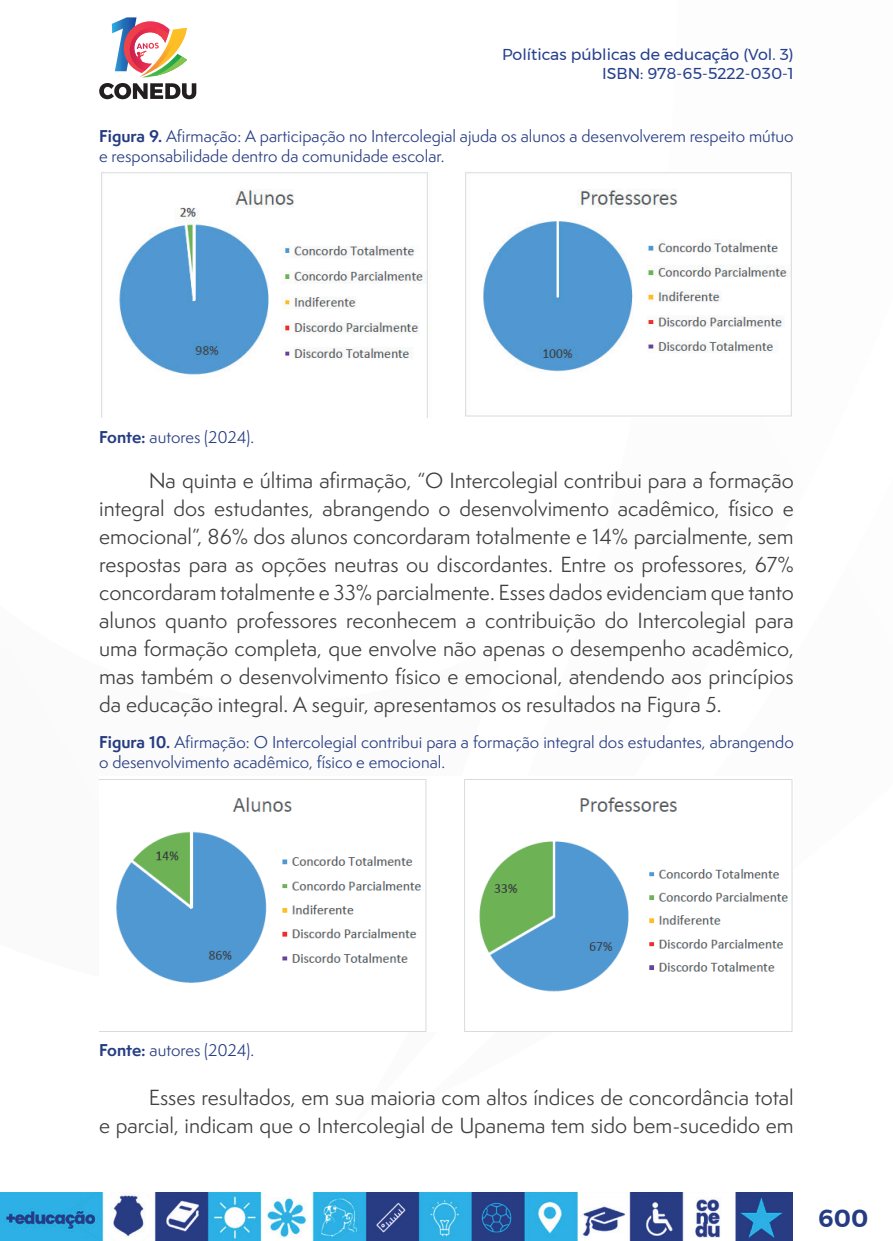
<style>
.page{position:relative;width:893px;height:1241px;background:#fff}
.page>*{position:absolute;margin:0;border:0;box-sizing:border-box;transform-origin:0 0}
.t1{font:600 24.5px "Montserrat";color:#263c82}
._7_CORPO{font:20.12px/28px "Semplicita Pro";color:#3e3e3f;text-align:justify}
._9_LEGENDAS{font:15.75px/20.1px "Semplicita Pro";color:#263c82}
.t2{font:15.75px/18.9px "Montserrat";color:#253f8e;text-align:right}
._13_FONTES{font:15.75px "Semplicita Pro";color:#263c82}
.s1{font-weight:700}
</style>
<div class="page">
<svg style="left:112px;top:17px;width:75px;height:60px"></svg>
<svg style="left:99px;top:83px;width:97px;height:16px"></svg>
<img style="left:0;top:1192px;width:793px;height:48px">
<img style="left:101px;top:172px;width:691px;height:245px">
<img style="left:99px;top:779px;width:694px;height:251px">
<p class="t2" style="left:502px;top:45px;width:293px">Políticas públicas de educação (Vol. 3)<br>ISBN: 978-65-5222-030-1</p>
<p class="_9_LEGENDAS" style="left:99px;top:126px;width:696px"><span class="s1">Figura 9.</span> Afirmação: A participação no Intercolegial ajuda os alunos a desenvolverem respeito mútuo e responsabilidade dentro da comunidade escolar.</p>
<p class="_13_FONTES" style="left:99px;top:425px;width:156px"><span class="s1">Fonte:</span> autores (2024).</p>
<p class="_7_CORPO" style="left:99px;top:466px;width:696px;text-indent:50px">Na quinta e última afirmação, “O Intercolegial contribui para a formação integral dos estudantes, abrangendo o desenvolvimento acadêmico, físico e emocional”, 86% dos alunos concordaram totalmente e 14% parcialmente, sem respostas para as opções neutras ou discordantes. Entre os professores, 67% concordaram totalmente e 33% parcialmente. Esses dados evidenciam que tanto alunos quanto professores reconhecem a contribuição do Intercolegial para uma formação completa, que envolve não apenas o desempenho acadêmico, mas também o desenvolvimento físico e emocional, atendendo aos princípios da educação integral. A seguir, apresentamos os resultados na Figura 5.</p>
<p class="_9_LEGENDAS" style="left:99px;top:731px;width:696px"><span class="s1">Figura 10.</span> Afirmação: O Intercolegial contribui para a formação integral dos estudantes, abrangendo o desenvolvimento acadêmico, físico e emocional.</p>
<p class="_13_FONTES" style="left:99px;top:1038px;width:156px"><span class="s1">Fonte:</span> autores (2024).</p>
<p class="_7_CORPO" style="left:99px;top:1082px;width:696px;text-align:right">Esses resultados, em sua maioria com altos índices de concordância total<br>e parcial, indicam que o Intercolegial de Upanema tem sido bem-sucedido em</p>
<p class="t1" style="left:818px;top:1198px;width:52px">600</p>
</div>
